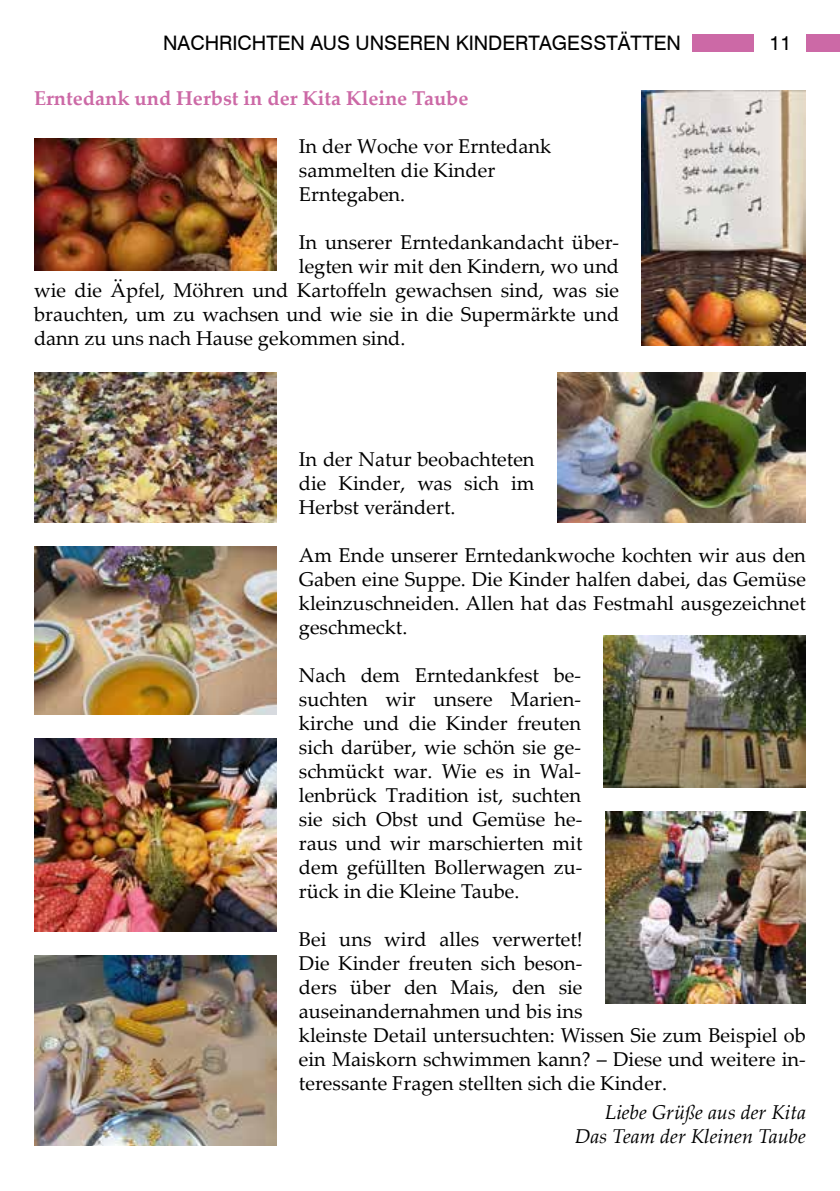
<style>
.page{position:relative;width:840px;height:1191px;background:#fff}
.page>*{position:absolute;margin:0;border:0;box-sizing:border-box;transform-origin:0 0}
.t1{font:20px/24px "Palatino Linotype";color:#000;text-align:justify}
.t2{font:italic 20px/24px "Palatino Linotype";color:#000;text-align:right}
.t3{font:20px "Swiss 721 BT";color:#000}
.t4{font:700 20px "Palatino Linotype";color:#cc69a6}
</style>
<div class="page">
<div style="left:692px;top:34px;width:147px;height:17px;background:#cc69a6"></div>
<div style="left:754px;top:31px;width:51px;height:23px;background:#fff"></div>
<img style="left:34px;top:139px;width:242px;height:131px">
<img style="left:641px;top:91px;width:164px;height:255px">
<img style="left:34px;top:372px;width:242px;height:151px">
<img style="left:557px;top:372px;width:248px;height:151px">
<img style="left:34px;top:547px;width:242px;height:168px">
<img style="left:605px;top:811px;width:200px;height:192px">
<img style="left:603px;top:636px;width:202px;height:151px">
<img style="left:34px;top:739px;width:242px;height:192px">
<img style="left:34px;top:955px;width:242px;height:190px">
<p class="t3" style="left:163px;top:31px;width:519px">NACHRICHTEN AUS UNSEREN KINDERTAGESSTÄTTEN</p>
<p class="t3" style="left:769px;top:31px;width:23px">11</p>
<p class="t4" style="left:34px;top:84px;width:435px">Erntedank und Herbst in der Kita Kleine Taube</p>
<p class="t1" style="left:299px;top:134px;width:254px;text-align:left">In der Woche vor Erntedank sammelten die Kinder<br>Erntegaben.</p>
<p class="t1" style="left:299px;top:230px;width:321px">In unserer Erntedankandacht über-</p>
<p class="t1" style="left:299px;top:254px;width:321px">legten wir mit den Kindern, wo und</p>
<p class="t1" style="left:34px;top:278px;width:586px">wie die Äpfel, Möhren und Kartoffeln gewachsen sind, was sie</p>
<p class="t1" style="left:34px;top:302px;width:586px">brauchten, um zu wachsen und wie sie in die Supermärkte und</p>
<p class="t1" style="left:34px;top:326px;width:373px">dann zu uns nach Hause gekommen sind.</p>
<p class="t1" style="left:299px;top:446px;width:237px">In der Natur beobachteten die Kinder, was sich im Herbst verändert.</p>
<p class="t1" style="left:299px;top:542px;width:508px">Am Ende unserer Erntedankwoche kochten wir aus den Gaben eine Suppe. Die Kinder halfen dabei, das Gemüse kleinzuschneiden. Allen hat das Festmahl ausgezeichnet geschmeckt.</p>
<p class="t1" style="left:299px;top:662px;width:285px">Nach dem Erntedankfest be&shy;suchten wir unsere Marien&shy;kirche und die Kinder freuten sich darüber, wie schön sie ge&shy;schmückt war. Wie es in Wal&shy;lenbrück Tradition ist, suchten sie sich Obst und Gemüse he&shy;raus und wir marschierten mit dem gefüllten Bollerwagen zu&shy;rück in die Kleine Taube.</p>
<p class="t1" style="left:299px;top:926px;width:508px;text-align:left">Bei uns wird alles verwertet!<br>Die Kinder freuten sich beson-<br>ders über den Mais, den sie<br>auseinandernahmen und bis ins<br>kleinste Detail untersuchten: Wissen Sie zum Beispiel ob ein Maiskorn schwimmen kann? – Diese und weitere in&shy;teressante Fragen stellten sich die Kinder.</p>
<p class="t2" style="left:574px;top:1099px;width:232px">Liebe Grüße aus der Kita<br>Das Team der Kleinen Taube</p>
</div>
